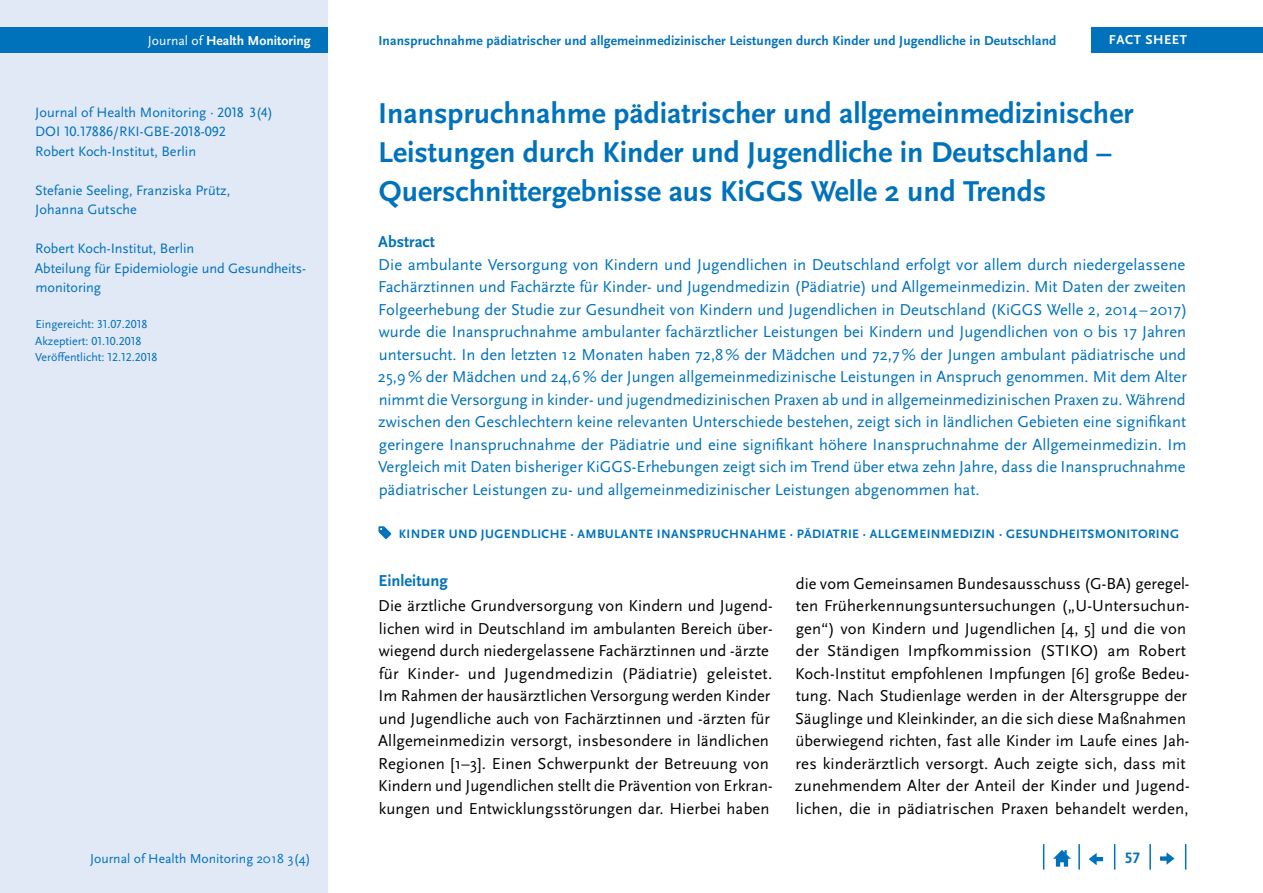
<style>
.page{position:relative;width:1263px;height:893px;background:#fff}
.page>*{position:absolute;margin:0;border:0;box-sizing:border-box;transform-origin:0 0}
.t1{font:700 30px/39px "Scala Sans Pro";color:#0072bc}
.Abstract{font:16.5px/22.5px "Scala Sans Pro";color:#0072bc;text-align:justify}
.Copy{font:16.5px/22.5px "Scala Sans Pro";letter-spacing:.005em;color:#000}
.t2{font:700 16.5px "Scala Sans Pro";color:#0072bc}
.t3{font:700 15.75px "Scala Sans Pro";color:#0072bc}
.Autor{font:14.25px/19.5px "Scala Sans Pro";color:#0072bc}
.Box_Text{font:14.25px/19.5px "Scala Sans Pro";letter-spacing:-.005em;color:#0072bc}
.t4{font:13.65px "Scala Sans Pro";color:#0072bc}
.t5{font:700 13.65px "Scala Sans Pro";color:#fff}
.t6{font:700 13.5px "Scala Sans Pro";letter-spacing:.01em;color:#0072bc}
.t7{font:700 13.5px "Scala Sans Pro";letter-spacing:.04em;color:#fff}
.t8{font:700 12.75px "Scala Sans Pro";letter-spacing:.03em;color:#0072bc}
.Autoren{font:12px "Scala Sans Pro";color:#0072bc}
.s1{font-weight:400}
</style>
<div class="page">
<div style="left:0;top:0;width:327px;height:893px;background:#e1e8f6"></div>
<div style="left:0;top:28px;width:327px;height:25px;background:#0072bc"></div>
<svg style="left:1185px;top:844px;width:1px;height:26px"></svg>
<hr style="left:1149px;top:844px;width:2px;height:26px;background:#0072bc">
<svg style="left:1114px;top:844px;width:1px;height:26px"></svg>
<hr style="left:1078px;top:844px;width:2px;height:26px;background:#0072bc">
<svg style="left:1043px;top:844px;width:1px;height:26px"></svg>
<svg style="left:1053px;top:850px;width:18px;height:17px"></svg>
<svg style="left:1089px;top:853px;width:14px;height:12px"></svg>
<svg style="left:1160px;top:852px;width:14px;height:13px"></svg>
<div style="left:1091px;top:28px;width:172px;height:25px;background:#0072bc"></div>
<svg style="left:378px;top:526px;width:13px;height:13px"></svg>
<p class="t5" style="left:148px;top:33px;width:164px"><span class="s1">Journal of</span> Health Monitoring</p>
<p class="Autor" style="left:35px;top:102px;width:239px">Journal of Health Monitoring · 2018 3(4)<br>DOI 10.17886/RKI-GBE-2018-092</p>
<p class="Autor" style="left:35px;top:141px;width:162px">Robert Koch-Institut, Berlin</p>
<p class="Autor" style="left:35px;top:180px;width:197px">Stefanie Seeling, Franziska Prütz,<br>Johanna Gutsche</p>
<p class="Box_Text" style="left:35px;top:239px;width:161px">Robert Koch-Institut, Berlin</p>
<p class="Box_Text" style="left:35px;top:258px;width:273px">Abteilung für Epidemiologie und Gesundheits&shy;monitoring</p>
<p class="Autoren" style="left:35px;top:317px;width:113px">Eingereicht: 31.07.2018</p>
<p class="Autoren" style="left:35px;top:334px;width:108px">Akzeptiert: 01.10.2018</p>
<p class="Autoren" style="left:35px;top:350px;width:124px">Veröffentlicht: 12.12.2018</p>
<p class="t6" style="left:378px;top:33px;width:679px">Inanspruchnahme pädiatrischer und allgemeinmedizinischer Leistungen durch Kinder und Jugendliche in Deutschland</p>
<p class="t7" style="left:1109px;top:32px;width:80px">FACT SHEET</p>
<h1 class="t1" style="left:378px;top:94px;width:757px">Inanspruchnahme pädiatrischer und allgemeinmedizinischer<br>Leistungen durch Kinder und Jugendliche in Deutschland –<br>Querschnittergebnisse aus KiGGS Welle 2 und Trends</h1>
<h2 class="t2" style="left:378px;top:232px;width:58px">Abstract</h2>
<p class="Abstract" style="left:378px;top:253px;width:811px">Die ambulante Versorgung von Kindern und Jugendlichen in Deutschland erfolgt vor allem durch niedergelassene Fachärztinnen und Fachärzte für Kinder- und Jugendmedizin (Pädiatrie) und Allgemeinmedizin. Mit Daten der zweiten Folgeerhebung der Studie zur Gesundheit von Kindern und Jugendlichen in Deutschland (KiGGS Welle 2, 2014–2017) wurde die Inanspruchnahme ambulanter fachärztlicher Leistungen bei Kindern und Jugendlichen von 0 bis 17 Jahren untersucht. In den letzten 12 Monaten haben 72,8% der Mädchen und 72,7% der Jungen ambulant pädiatrische und 25,9% der Mädchen und 24,6% der Jungen allgemeinmedizinische Leistungen in Anspruch genommen. Mit dem Alter nimmt die Versorgung in kinder- und jugendmedizinischen Praxen ab und in allgemeinmedizinischen Praxen zu. Während zwischen den Geschlechtern keine relevanten Unterschiede bestehen, zeigt sich in ländlichen Gebieten eine signifikant geringere Inanspruchnahme der Pädiatrie und eine signifikant höhere Inanspruchnahme der Allgemeinmedizin. Im Vergleich mit Daten bisheriger KiGGS-Erhebungen zeigt sich im Trend über etwa zehn Jahre, dass die Inanspruchnahme pädiatrischer Leistungen zu- und allgemeinmedizinischer Leistungen abgenommen hat.</p>
<p class="t8" style="left:399px;top:527px;width:782px">KINDER UND JUGENDLICHE · AMBULANTE INANSPRUCHNAHME · PÄDIATRIE · ALLGEMEINMEDIZIN · GESUNDHEITSMONITORING</p>
<h2 class="t2" style="left:379px;top:570px;width:71px">Einleitung</h2>
<p class="Copy" style="left:378px;top:594px;width:396px">Die ärztliche Grundversorgung von Kindern und Jugend&shy;lichen wird in Deutschland im ambulanten Bereich über&shy;wiegend durch niedergelassene Fachärztinnen und -ärzte für Kinder- und Jugendmedizin (Pädiatrie) geleistet.<br>Im Rahmen der hausärztlichen Versorgung werden Kinder und Jugendliche auch von Fachärztinnen und -ärzten für Allgemeinmedizin versorgt, insbesondere in ländlichen Regionen [1–3]. Einen Schwerpunkt der Betreuung von Kindern und Jugendlichen stellt die Prävention von Erkran&shy;kungen und Entwicklungsstörungen dar. Hierbei haben</p>
<p class="Copy" style="left:795px;top:572px;width:396px">die vom Gemeinsamen Bundesausschuss (G-BA) geregel&shy;ten Früherkennungsuntersuchungen („U-Untersuchun&shy;gen“) von Kindern und Jugendlichen [4, 5] und die von der Ständigen Impfkommission (STIKO) am Robert Koch-Institut empfohlenen Impfungen [6] große Bedeu&shy;tung. Nach Studienlage werden in der Altersgruppe der Säuglinge und Kleinkinder, an die sich diese Maßnahmen überwiegend richten, fast alle Kinder im Laufe eines Jah&shy;res kinderärztlich versorgt. Auch zeigte sich, dass mit zunehmendem Alter der Anteil der Kinder und Jugend&shy;lichen, die in pädiatrischen Praxen behandelt werden,</p>
<p class="t4" style="left:90px;top:850px;width:222px">Journal of Health Monitoring 2018 3(4)</p>
<p class="t3" style="left:1125px;top:849px;width:16px">57</p>
</div>
